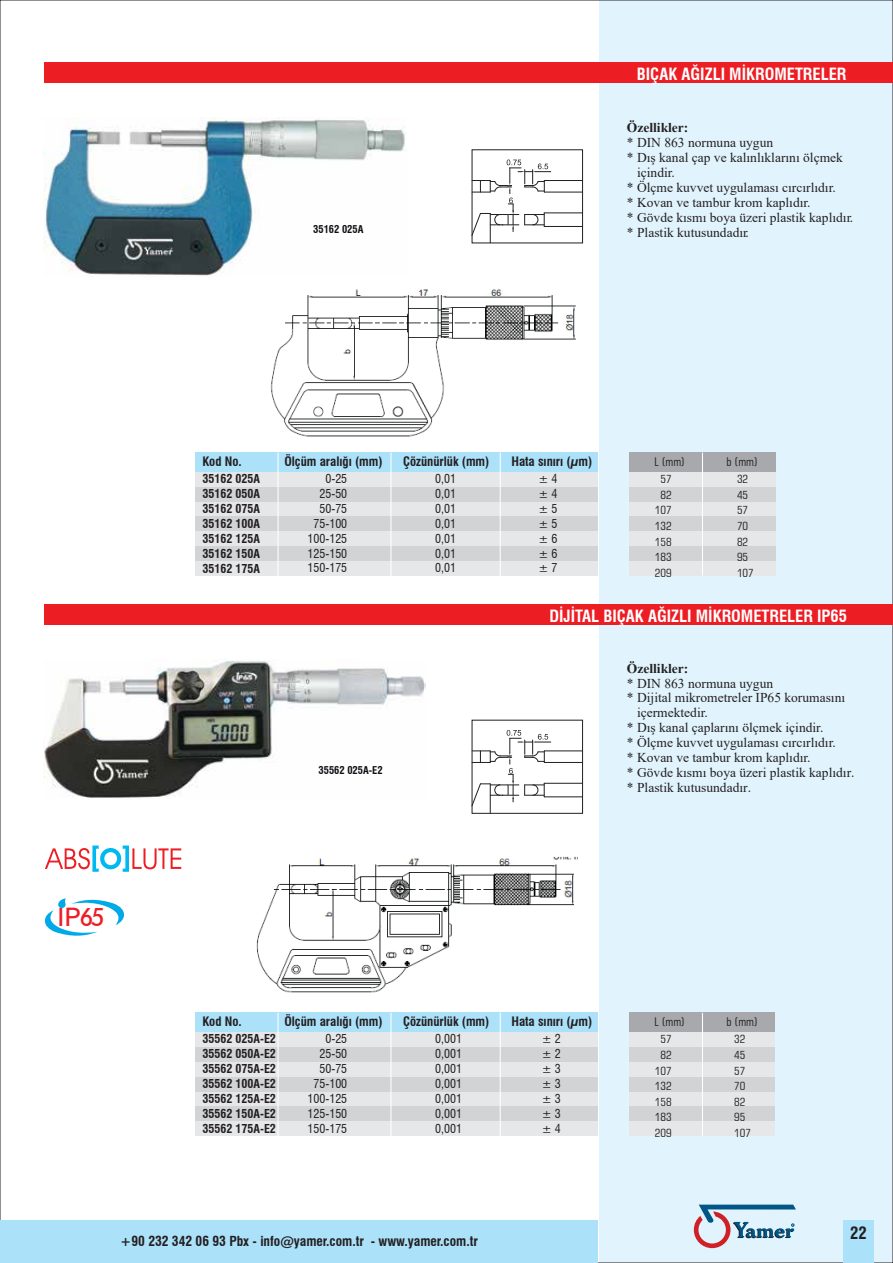
<style>
.page{position:relative;width:893px;height:1263px;background:#fff}
.page>*{position:absolute;margin:0;border:0;box-sizing:border-box;transform-origin:0 0}
.t1{font:condensed 23.4px "Geometric 212 BT";color:#ed1d24}
.t2{font:700 condensed 16.5px "Swiss 721 BT";color:#fff}
.t3{font:700 condensed 16.5px "Swiss 721 BT";color:#231f20}
.t4{font:13.5px "Times New Roman";color:#231f20}
.t5{font:700 condensed 13.5px "Swiss 721 BT";color:#231f20}
.t6{font:700 13.5px "Times New Roman";color:#231f20}
.t7{font:700 condensed 12.75px "Swiss 721 BT";color:#231f20}
.t8{font:condensed 12px/14.9px "Swiss 721 BT";color:#231f20;text-align:justify}
.t9{font:700 condensed 12px/14.9px "Swiss 721 BT";color:#231f20;text-align:justify}
.t10{font:condensed 12px "Square 721 BT";color:#231f20}
.t11{font:condensed 11.25px/15.6px "Square 721 BT";color:#231f20;text-align:center}
.t12{font:700 condensed 10.5px "Swiss 721 BT";color:#120f14}
</style>
<div class="page">
<img style="left:44px;top:118px;width:363px;height:158px">
<img style="left:44px;top:659px;width:382px;height:139px">
<div style="left:600px;top:0;width:293px;height:1262px;background:#e1f4fd"></div>
<div style="left:195px;top:561px;width:402px;height:15px;background:#e6e7e8"></div>
<div style="left:195px;top:531px;width:402px;height:15px;background:#e6e7e8"></div>
<div style="left:195px;top:546px;width:402px;height:15px;background:#d1d3d4"></div>
<div style="left:44px;top:63px;width:848px;height:20px;background:#ed1d24"></div>
<div style="left:44px;top:604px;width:848px;height:21px;background:#ed1d24"></div>
<div style="left:195px;top:501px;width:402px;height:15px;background:#e6e7e8"></div>
<div style="left:195px;top:516px;width:402px;height:15px;background:#d1d3d4"></div>
<div style="left:195px;top:472px;width:402px;height:15px;background:#e6e7e8"></div>
<div style="left:195px;top:487px;width:402px;height:14px;background:#d1d3d4"></div>
<div style="left:195px;top:453px;width:402px;height:19px;background:#ace1fa"></div>
<hr style="left:278px;top:453px;width:1px;height:123px;background:#fff">
<hr style="left:390px;top:453px;width:1px;height:123px;background:#fff">
<hr style="left:500px;top:453px;width:1px;height:123px;background:#fff">
<div style="left:629px;top:561px;width:147px;height:15px;background:#e6e7e8"></div>
<div style="left:629px;top:531px;width:147px;height:15px;background:#e6e7e8"></div>
<div style="left:629px;top:546px;width:147px;height:15px;background:#d1d3d4"></div>
<div style="left:629px;top:501px;width:147px;height:15px;background:#e6e7e8"></div>
<div style="left:629px;top:516px;width:147px;height:15px;background:#d1d3d4"></div>
<div style="left:629px;top:472px;width:147px;height:15px;background:#e6e7e8"></div>
<div style="left:629px;top:487px;width:147px;height:14px;background:#d1d3d4"></div>
<div style="left:629px;top:453px;width:147px;height:19px;background:#a7a9ac"></div>
<hr style="left:702px;top:453px;width:1px;height:122px;background:#fff">
<div style="left:195px;top:1121px;width:402px;height:15px;background:#e6e7e8"></div>
<div style="left:195px;top:1091px;width:402px;height:15px;background:#e6e7e8"></div>
<div style="left:195px;top:1106px;width:402px;height:15px;background:#d1d3d4"></div>
<div style="left:195px;top:1062px;width:402px;height:14px;background:#e6e7e8"></div>
<div style="left:195px;top:1076px;width:402px;height:15px;background:#d1d3d4"></div>
<div style="left:195px;top:1032px;width:402px;height:15px;background:#e6e7e8"></div>
<div style="left:195px;top:1047px;width:402px;height:15px;background:#d1d3d4"></div>
<div style="left:195px;top:1013px;width:402px;height:19px;background:#ace1fa"></div>
<hr style="left:278px;top:1013px;width:1px;height:123px;background:#fff">
<hr style="left:390px;top:1013px;width:1px;height:123px;background:#fff">
<hr style="left:500px;top:1013px;width:1px;height:123px;background:#fff">
<div style="left:629px;top:1121px;width:146px;height:15px;background:#e6e7e8"></div>
<div style="left:629px;top:1091px;width:146px;height:15px;background:#e6e7e8"></div>
<div style="left:629px;top:1106px;width:146px;height:15px;background:#d1d3d4"></div>
<div style="left:629px;top:1062px;width:146px;height:14px;background:#e6e7e8"></div>
<div style="left:629px;top:1076px;width:146px;height:15px;background:#d1d3d4"></div>
<div style="left:629px;top:1032px;width:146px;height:15px;background:#e6e7e8"></div>
<div style="left:629px;top:1047px;width:146px;height:15px;background:#d1d3d4"></div>
<div style="left:629px;top:1013px;width:146px;height:19px;background:#a7a9ac"></div>
<hr style="left:702px;top:1013px;width:1px;height:123px;background:#fff">
<img style="left:270px;top:289px;width:306px;height:148px">
<img style="left:256px;top:857px;width:322px;height:136px">
<hr style="left:544px;top:180px;width:39px;height:1px;background:#221f1f">
<hr style="left:544px;top:192px;width:39px;height:1px;background:#221f1f">
<hr style="left:490px;top:213px;width:1px;height:30px;background:#221f1f">
<hr style="left:544px;top:213px;width:39px;height:1px;background:#221f1f">
<hr style="left:544px;top:226px;width:39px;height:1px;background:#221f1f">
<svg style="left:471px;top:159px;width:80px;height:77px"></svg>
<div style="left:472px;top:720px;width:111px;height:93px;border:1px solid #221f1f"></div>
<hr style="left:544px;top:751px;width:39px;height:1px;background:#221f1f">
<hr style="left:544px;top:762px;width:39px;height:1px;background:#221f1f">
<hr style="left:544px;top:783px;width:39px;height:1px;background:#221f1f">
<hr style="left:544px;top:797px;width:39px;height:1px;background:#221f1f">
<svg style="left:471px;top:730px;width:80px;height:83px"></svg>
<svg style="left:44px;top:898px;width:80px;height:38px"></svg>
<svg style="left:45px;top:845px;width:136px;height:27px"></svg>
<div style="left:0;top:1220px;width:598px;height:43px;background:#ace1fa"></div>
<svg style="left:694px;top:1204px;width:102px;height:44px"></svg>
<div style="left:843px;top:1220px;width:30px;height:43px;background:#ace1fa"></div>
<p class="t12" style="left:313px;top:222px;width:52px">35162 025A</p>
<p class="t2" style="left:637px;top:64px;width:211px">BIÇAK AĞIZLI MİKROMETRELER</p>
<p class="t6" style="left:627px;top:118px;width:63px">Özellikler:</p>
<p class="t4" style="left:627px;top:133px;width:148px">* DIN 863 normuna uygun</p>
<p class="t4" style="left:627px;top:148px;width:217px">* Dış kanal çap ve kalınlıklarını ölçmek</p>
<p class="t4" style="left:637px;top:163px;width:39px">içindir.</p>
<p class="t4" style="left:627px;top:178px;width:210px">* Ölçme kuvvet uygulaması cırcırlıdır.</p>
<p class="t4" style="left:627px;top:193px;width:185px">* Kovan ve tambur krom kaplıdır.</p>
<p class="t4" style="left:627px;top:208px;width:228px">* Gövde kısmı boya üzeri plastik kaplıdır.</p>
<p class="t4" style="left:745px;top:223px;width:5px">.</p>
<p class="t4" style="left:627px;top:223px;width:122px">* Plastik kutusundadır</p>
<p class="t7" style="left:203px;top:453px;width:41px">Kod No.</p>
<p class="t7" style="left:284px;top:453px;width:100px">Ölçüm aralığı (mm)</p>
<p class="t8" style="left:307px;top:471px;width:41px;text-align:right">0-25<br>25-50<br>50-75<br>75-100<br>100-125<br>125-150<br>150-175</p>
<p class="t9" style="left:203px;top:471px;width:59px">35162 025A 35162 050A 35162 075A 35162 100A 35162 125A 35162 150A 35162 175A</p>
<p class="t7" style="left:403px;top:453px;width:88px">Çözünürlük (mm)</p>
<p class="t8" style="left:435px;top:471px;width:22px">0,01<br>0,01<br>0,01<br>0,01<br>0,01<br>0,01<br>0,01</p>
<p class="t12" style="left:318px;top:764px;width:66px">35562 025A-E2</p>
<p class="t7" style="left:511px;top:453px;width:82px">Hata sınırı (µm)</p>
<p class="t8" style="left:538px;top:471px;width:20px">± 4 ± 4 ± 5 ± 5 ± 6 ± 6 ± 7</p>
<p class="t10" style="left:655px;top:454px;width:32px">L (mm)</p>
<p class="t11" style="left:655px;top:471px;width:18px">57<br>82<br>107<br>132<br>158<br>183<br>209</p>
<p class="t10" style="left:726px;top:454px;width:33px">b (mm)</p>
<p class="t11" style="left:737px;top:471px;width:18px;text-align:left">32<br>45<br>57<br>70<br>82<br>95<br>107</p>
<p class="t2" style="left:549px;top:606px;width:299px">DİJİTAL BIÇAK AĞIZLI MİKROMETRELER IP65</p>
<p class="t6" style="left:627px;top:658px;width:63px">Özellikler:</p>
<p class="t4" style="left:627px;top:673px;width:148px">* DIN 863 normuna uygun</p>
<p class="t4" style="left:627px;top:688px;width:220px">* Dijital mikrometreler IP65 korumasını</p>
<p class="t4" style="left:637px;top:703px;width:72px">içermektedir.</p>
<p class="t4" style="left:627px;top:718px;width:198px">* Dış kanal çaplarını ölçmek içindir.</p>
<p class="t4" style="left:627px;top:733px;width:210px">* Ölçme kuvvet uygulaması cırcırlıdır.</p>
<p class="t4" style="left:627px;top:748px;width:185px">* Kovan ve tambur krom kaplıdır.</p>
<p class="t4" style="left:627px;top:763px;width:229px">* Gövde kısmı boya üzeri plastik kaplıdır.</p>
<p class="t4" style="left:627px;top:778px;width:126px">* Plastik kutusundadır.</p>
<h1 class="t1" style="left:57px;top:902px;width:49px">IP65</h1>
<p class="t7" style="left:203px;top:1013px;width:41px">Kod No.</p>
<p class="t7" style="left:284px;top:1013px;width:100px">Ölçüm aralığı (mm)</p>
<p class="t8" style="left:307px;top:1031px;width:41px;text-align:right">0-25<br>25-50<br>50-75<br>75-100<br>100-125<br>125-150<br>150-175</p>
<p class="t9" style="left:203px;top:1031px;width:75px">35562 025A-E2<br>35562 050A-E2<br>35562 075A-E2<br>35562 100A-E2<br>35562 125A-E2<br>35562 150A-E2<br>35562 175A-E2</p>
<p class="t7" style="left:403px;top:1013px;width:88px">Çözünürlük (mm)</p>
<p class="t8" style="left:435px;top:1031px;width:28px">0,001<br>0,001<br>0,001<br>0,001<br>0,001<br>0,001<br>0,001</p>
<p class="t7" style="left:511px;top:1013px;width:82px">Hata sınırı (µm)</p>
<p class="t8" style="left:542px;top:1031px;width:20px">± 2 ± 2 ± 3 ± 3 ± 3 ± 3 ± 4</p>
<p class="t5" style="left:120px;top:1232px;width:359px">+90 232 342 06 93 Pbx - info@yamer.com.tr - www.yamer.com.tr</p>
<p class="t10" style="left:655px;top:1014px;width:32px">L (mm)</p>
<p class="t11" style="left:655px;top:1031px;width:18px">57<br>82<br>107<br>132<br>158<br>183<br>209</p>
<p class="t10" style="left:726px;top:1014px;width:33px">b (mm)</p>
<p class="t11" style="left:734px;top:1031px;width:18px;text-align:left">32<br>45<br>57<br>70<br>82<br>95<br>107</p>
<p class="t3" style="left:850px;top:1223px;width:18px">22</p>
</div>
